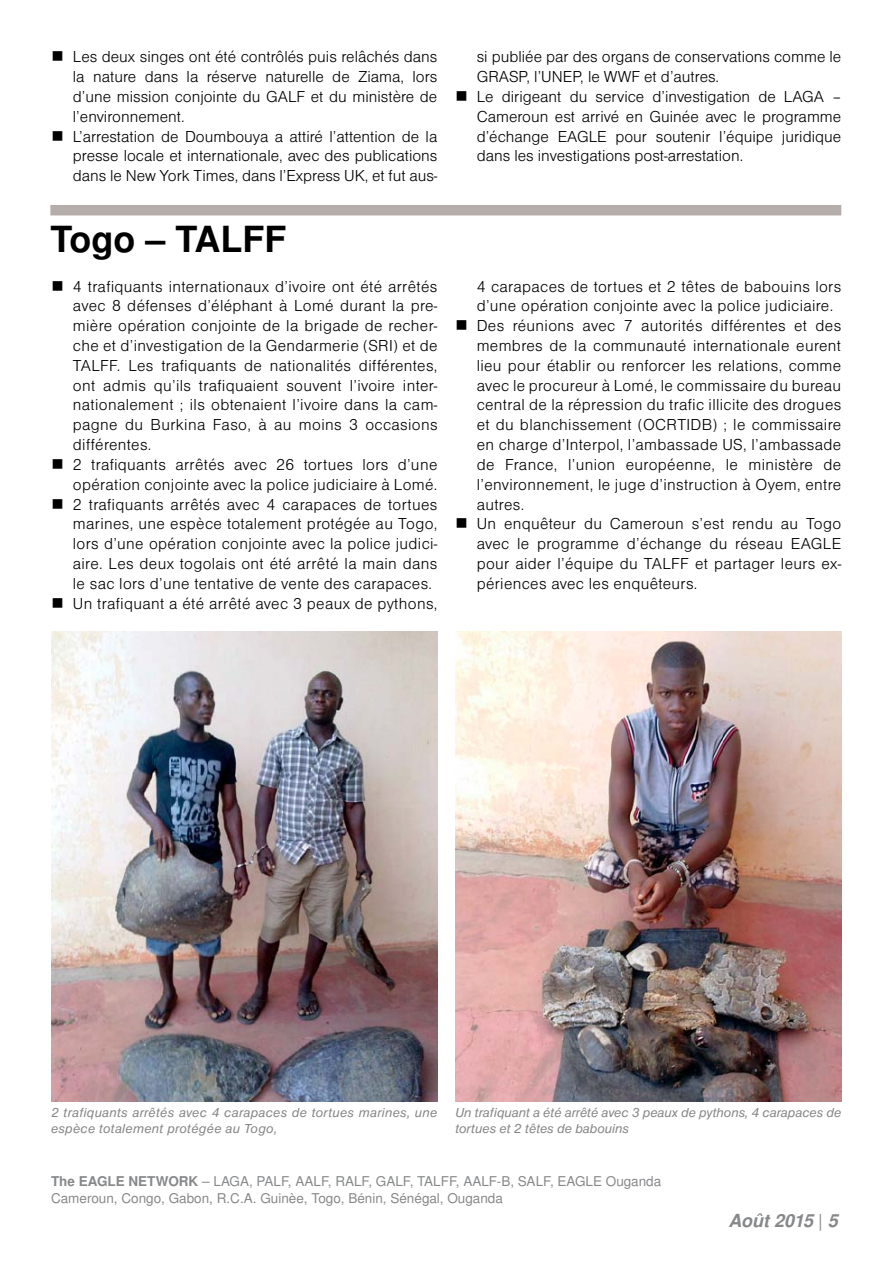
<style>
.page{position:relative;width:893px;height:1263px;background:#fff}
.page>*{position:absolute;margin:0;border:0;box-sizing:border-box;transform-origin:0 0}
.t1{font:700 36px "Nimbus Sans LOT";color:#000}
.t2{font:italic 700 18px "Nimbus Sans LOT";letter-spacing:-.005em;color:#87888a}
.t3{font:16.5px/19.8px "Nimbus Sans DOT Ligh";letter-spacing:.02em;color:#000}
.t4{font:16.5px/19.8px "Nimbus Sans DOT Ligh";color:#000}
.t5{font:italic 13.5px/16.2px "Nimbus Sans DOT";letter-spacing:.01em;color:#87888a}
.t6{font:13.5px/16.2px "Nimbus Sans LOT";color:#87888a}
.s1{font-weight:700}
.s2{font-weight:400;font-style:normal}
</style>
<div class="page">
<div style="left:50px;top:205px;width:791px;height:10px;background:#b5adaa"></div>
<img style="left:455px;top:631px;width:387px;height:470px">
<img style="left:52px;top:631px;width:385px;height:470px">
<p class="t4" style="left:73px;top:47px;width:366px">Les deux singes ont été contrôlés puis relâchés dans la nature dans la réserve naturelle de Ziama, lors d’une mission conjointe du GALF et du ministère de l’environnement.<br>L’arrestation de Doumbouya a attiré l’attention de la presse locale et internationale, avec des publications dans le New York Times, dans l’Express UK, et fut aus-</p>
<p class="t4" style="left:477px;top:47px;width:366px">si publiée par des organs de conservations comme le GRASP, l’UNEP, le WWF et d’autres.<br>Le dirigeant du service d’investigation de LAGA – Cameroun est arrivé en Guinée avec le programme d’échange EAGLE pour soutenir l’équipe juridique dans les investigations post-arrestation.</p>
<h1 class="t1" style="left:50px;top:217px;width:238px">Togo – TALFF</h1>
<p class="t3" style="left:73px;top:276px;width:366px">4 trafiquants internationaux d’ivoire ont été arrêtés avec 8 défenses d’éléphant à Lomé durant la pre&shy;mière opération conjointe de la brigade de recher&shy;che et d’investigation de la Gendarmerie (SRI) et de TALFF. Les trafiquants de nationalités différentes, ont admis qu’ils trafiquaient souvent l’ivoire inter&shy;nationalement ; ils obtenaient l’ivoire dans la cam&shy;pagne du Burkina Faso, à au moins 3 occasions différentes.<br>2 trafiquants arrêtés avec 26 tortues lors d’une opération conjointe avec la police judiciaire à Lomé.<br>2 trafiquants arrêtés avec 4 carapaces de tortues marines, une espèce totalement protégée au Togo, lors d’une opération conjointe avec la police judici&shy;aire. Les deux togolais ont été arrêté la main dans le sac lors d’une tentative de vente des carapaces.<br>Un trafiquant a été arrêté avec 3 peaux de pythons,</p>
<p class="t3" style="left:477px;top:276px;width:366px">4 carapaces de tortues et 2 têtes de babouins lors d’une opération conjointe avec la police judiciaire.<br>Des réunions avec 7 autorités différentes et des membres de la communauté internationale eurent lieu pour établir ou renforcer les relations, comme avec le procureur à Lomé, le commissaire du bureau central de la répression du trafic illicite des drogues et du blanchissement (OCRTIDB) ; le commissaire en charge d’Interpol, l’ambassade US, l’ambassade de France, l’union européenne, le ministère de l’environnement, le juge d’instruction à Oyem, entre autres.<br>Un enquêteur du Cameroun s’est rendu au Togo avec le programme d’échange du réseau EAGLE pour aider l’équipe du TALFF et partager leurs ex&shy;périences avec les enquêteurs.</p>
<p class="t5" style="left:51px;top:1104px;width:388px">2 trafiquants arrêtés avec 4 carapaces de tortues marines, une espèce totalement protégée au Togo,</p>
<p class="t5" style="left:455px;top:1104px;width:387px">Un trafiquant a été arrêté avec 3 peaux de pythons, 4 carapaces de tortues et 2 têtes de babouins</p>
<p class="t6" style="left:51px;top:1174px;width:612px"><span class="s1">The EAGLE NETWORK</span> – LAGA, PALF, AALF, RALF, GALF, TALFF, AALF-B, SALF, EAGLE Ouganda<br>Cameroun, Congo, Gabon, R.C.A. Guinèe, Togo, Bénin, Sénégal, Ouganda</p>
<p class="t2" style="left:728px;top:1210px;width:111px">Août 2015 <span class="s2">|</span> 5</p>
</div>
